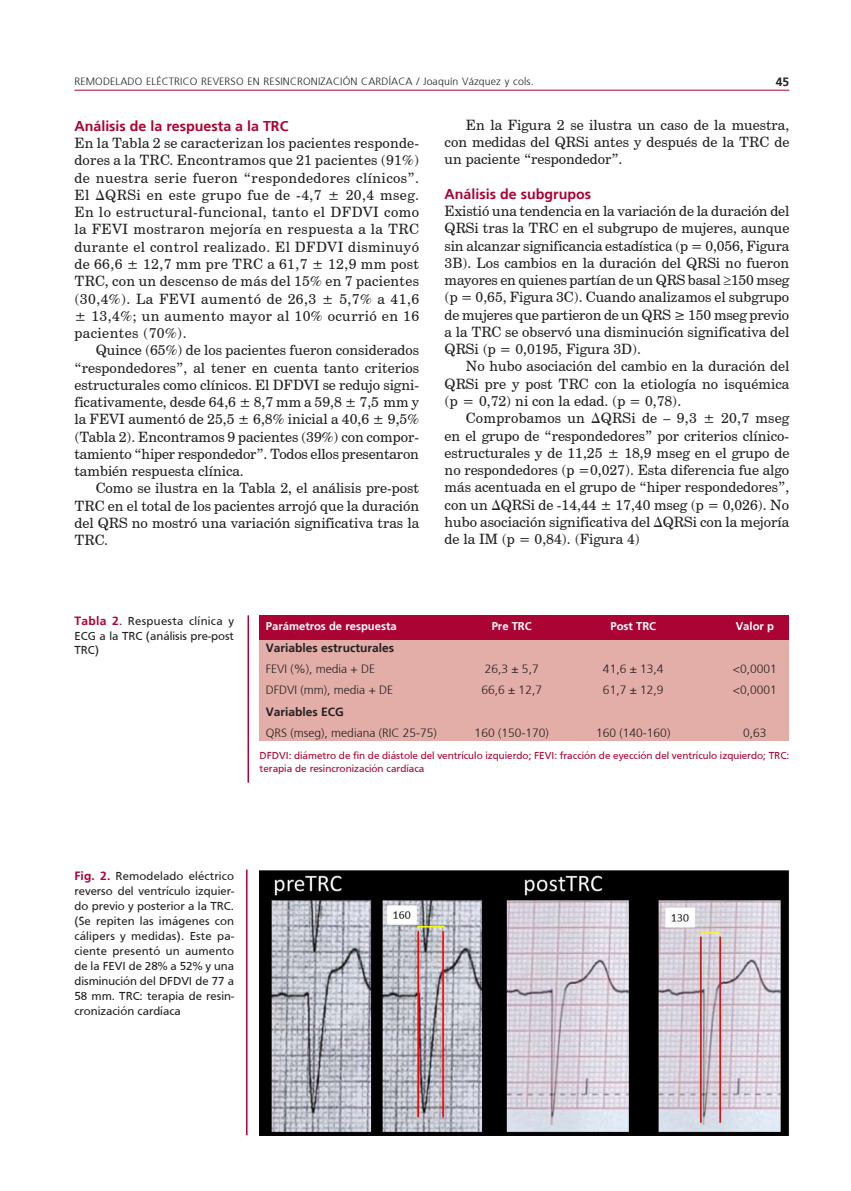
<style>
.page{position:relative;width:851px;height:1191px;background:#fff}
.page>*{position:absolute;margin:0;border:0;box-sizing:border-box;transform-origin:0 0}
.texto{font:14.25px/17.2px "Century Schoolbook BT";color:#231f20;text-align:justify}
.texto1{font:14.25px/17.2px "Century Schoolbook BT";letter-spacing:.015em;color:#231f20;text-align:justify}
.subtit1n{font:700 14.25px "Frutiger";color:#ab0333}
.epigrafe_horizontal{font:12px/15px "Frutiger";color:#231f20;text-align:justify}
.tabla{font:300 12px "Frutiger";color:#231f20}
.tabla_tit{font:12px/14.4px "Frutiger";color:#231f20;text-align:justify}
.tabla-2{font:700 12px "Frutiger";color:#231f20}
.tabla_cab_blanco{font:700 11.25px "Frutiger";color:#fff}
.tabla_pie{font:10.5px/13.5px "Frutiger";color:#ab0333}
.t1{font:300 10.5px "Frutiger";letter-spacing:.015em;color:#231f20}
.s1{font-weight:700;color:#ab0333}
</style>
<div class="page">
<hr style="left:74px;top:90px;width:715px;height:1px;background:#ab0333">
<div style="left:259px;top:639px;width:530px;height:102px;background:#e3aea8"></div>
<div style="left:259px;top:615px;width:530px;height:24px;background:#ab0333"></div>
<img style="left:259px;top:870px;width:530px;height:265px">
<hr style="left:246px;top:869px;width:1px;height:266px;background:#ab0333">
<hr style="left:247px;top:615px;width:2px;height:167px;background:#ab0333">
<p class="t1" style="left:74px;top:76px;width:460px">REMODELADO ELÉCTRICO REVERSO EN RESINCRONIZACIÓN CARDÍACA / Joaquín Vázquez y cols.</p>
<p class="tabla-2" style="left:775px;top:75px;width:15px">45</p>
<p class="subtit1n" style="left:74px;top:118px;width:215px">Análisis de la respuesta a la TRC</p>
<p class="texto1" style="left:74px;top:134px;width:346px">En la Tabla 2 se caracterizan los pacientes responde&shy;dores a la TRC. Encontramos que 21 pacientes (91%) de nuestra serie fueron “respondedores clínicos”.<br>El ΔQRSi en este grupo fue de -4,7 ± 20,4 mseg.<br>En lo estructural-funcional, tanto el DFDVI como la FEVI mostraron mejoría en respuesta a la TRC durante el control realizado. El DFDVI disminuyó de 66,6 ± 12,7 mm pre TRC a 61,7 ± 12,9 mm post TRC, con un descenso de más del 15% en 7 pacientes (30,4%). La FEVI aumentó de 26,3 ± 5,7% a 41,6 ± 13,4%; un aumento mayor al 10% ocurrió en 16 pacientes (70%).</p>
<p class="texto" style="left:74px;top:341px;width:346px;text-indent:21px">Quince (65%) de los pacientes fueron considerados “respondedores”, al tener en cuenta tanto criterios estructurales como clínicos. El DFDVI se redujo signi&shy;ficativamente, desde 64,6 ± 8,7 mm a 59,8 ± 7,5 mm y la FEVI aumentó de 25,5 ± 6,8% inicial a 40,6 ± 9,5% (Tabla 2). Encontramos 9 pacientes (39%) con compor&shy;tamiento “hiper respondedor”. Todos ellos presentaron también respuesta clínica.</p>
<p class="texto" style="left:74px;top:479px;width:346px;text-indent:21px">Como se ilustra en la Tabla 2, el análisis pre-post TRC en el total de los pacientes arrojó que la duración del QRS no mostró una variación significativa tras la TRC.</p>
<p class="texto" style="left:444px;top:116px;width:346px;text-indent:21px">En la Figura 2 se ilustra un caso de la muestra, con medidas del QRSi antes y después de la TRC de un paciente “respondedor”.</p>
<p class="subtit1n" style="left:444px;top:186px;width:148px">Análisis de subgrupos</p>
<p class="texto1" style="left:444px;top:202px;width:346px">Existió una tendencia en la variación de la duración del QRSi tras la TRC en el subgrupo de mujeres, aunque sin alcanzar significancia estadística (p = 0,056, Figura 3B). Los cambios en la duración del QRSi no fueron mayores en quienes partían de un QRS basal ≥150 mseg (p = 0,65, Figura 3C). Cuando analizamos el subgrupo de mujeres que partieron de un QRS ≥ 150 mseg previo a la TRC se observó una disminución significativa del QRSi (p = 0,0195, Figura 3D).</p>
<p class="texto" style="left:444px;top:357px;width:346px;text-indent:21px">No hubo asociación del cambio en la duración del QRSi pre y post TRC con la etiología no isquémica (p = 0,72) ni con la edad. (p = 0,78).</p>
<p class="texto" style="left:444px;top:409px;width:346px;text-indent:21px">Comprobamos un ΔQRSi de – 9,3 ± 20,7 mseg en el grupo de “respondedores” por criterios clínico&shy;estructurales y de 11,25 ± 18,9 mseg en el grupo de no respondedores (p =0,027). Esta diferencia fue algo más acentuada en el grupo de “hiper respondedores”, con un ΔQRSi de -14,44 ± 17,40 mseg (p = 0,026). No hubo asociación significativa del ΔQRSi con la mejoría de la IM (p = 0,84). (Figura 4)</p>
<p class="tabla_tit" style="left:74px;top:614px;width:161px"><span class="s1">Tabla 2</span>. Respuesta clínica y ECG a la TRC (análisis pre-post TRC)</p>
<p class="tabla_cab_blanco" style="left:266px;top:620px;width:132px">Parámetros de respuesta</p>
<p class="tabla_cab_blanco" style="left:491px;top:620px;width:42px">Pre TRC</p>
<p class="tabla_cab_blanco" style="left:610px;top:620px;width:47px">Post TRC</p>
<p class="tabla_cab_blanco" style="left:735px;top:620px;width:40px">Valor p</p>
<p class="tabla-2" style="left:266px;top:640px;width:130px">Variables estructurales</p>
<p class="tabla" style="left:266px;top:662px;width:111px">FEVI (%), media + DE</p>
<p class="tabla" style="left:484px;top:662px;width:55px">26,3 ± 5,7</p>
<p class="tabla" style="left:603px;top:662px;width:62px">41,6 ± 13,4</p>
<p class="tabla" style="left:732px;top:662px;width:45px">&lt;0,0001</p>
<p class="tabla" style="left:266px;top:683px;width:129px">DFDVI (mm), media + DE</p>
<p class="tabla" style="left:481px;top:683px;width:62px">66,6 ± 12,7</p>
<p class="tabla" style="left:603px;top:683px;width:62px">61,7 ± 12,9</p>
<p class="tabla" style="left:732px;top:683px;width:45px">&lt;0,0001</p>
<p class="tabla-2" style="left:266px;top:704px;width:80px">Variables ECG</p>
<p class="tabla" style="left:266px;top:726px;width:172px">QRS (mseg), mediana (RIC 25-75)</p>
<p class="tabla" style="left:474px;top:726px;width:76px">160 (150-170)</p>
<p class="tabla" style="left:596px;top:726px;width:76px">160 (140-160)</p>
<p class="tabla" style="left:743px;top:726px;width:25px">0,63</p>
<p class="tabla_pie" style="left:259px;top:748px;width:531px">DFDVI: diámetro de fin de diástole del ventrículo izquierdo; FEVI: fracción de eyección del ventrículo izquierdo; TRC: terapia de resincronización cardíaca</p>
<p class="epigrafe_horizontal" style="left:74px;top:868px;width:161px"><span class="s1">Fig. 2.</span> Remodelado eléctrico reverso del ventrículo izquier&shy;do previo y posterior a la TRC. (Se repiten las imágenes con cálipers y medidas). Este pa&shy;ciente presentó un aumento de la FEVI de 28% a 52% y una disminución del DFDVI de 77 a 58 mm. TRC: terapia de resin&shy;cronización cardíaca</p>
</div>
